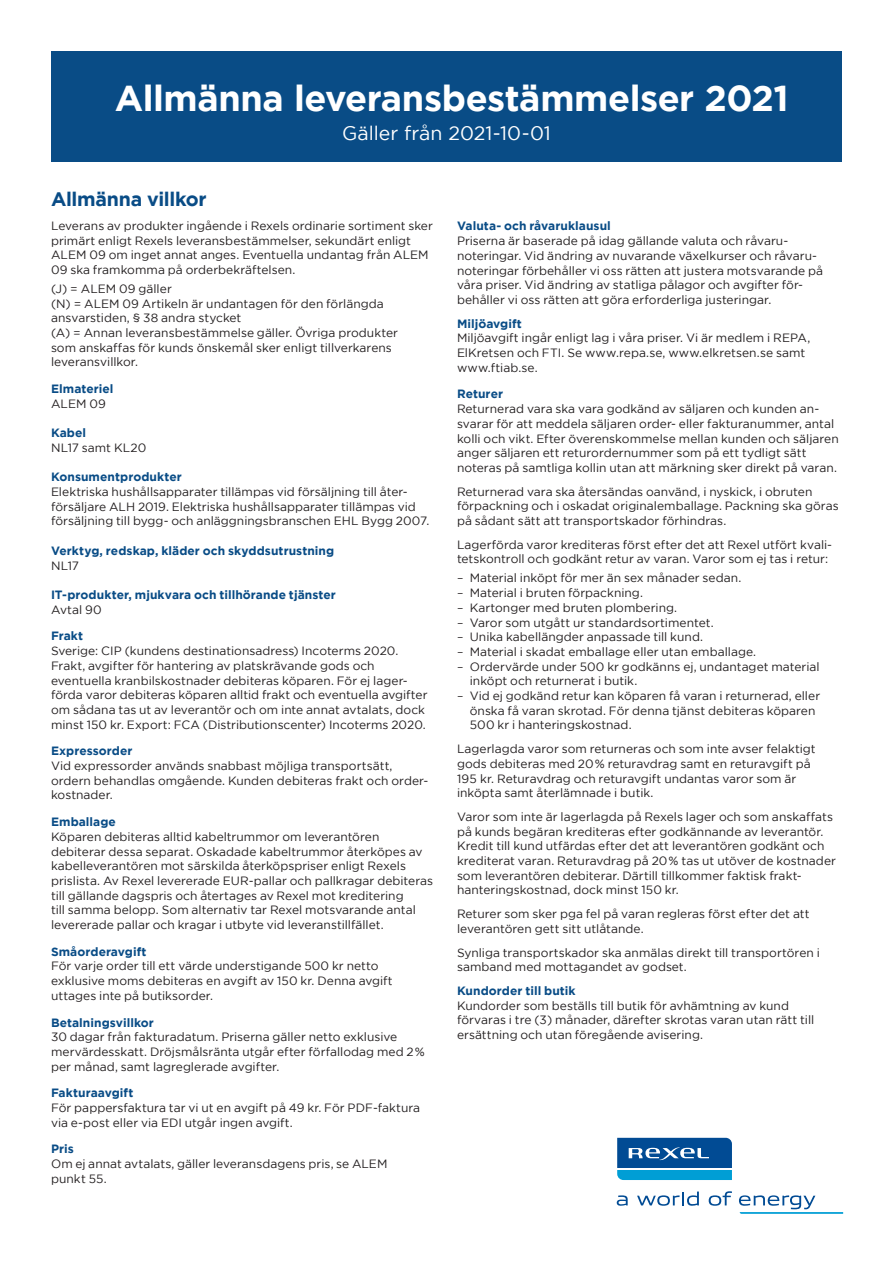
<style>
.page{position:relative;width:893px;height:1263px;background:#fff}
.page>*{position:absolute;margin:0;border:0;box-sizing:border-box;transform-origin:0 0}
.t1{font:700 36px "Gotham";letter-spacing:-.01em;color:#fff}
.t2{font:19.5px "Gotham";color:#fff}
.grön_rubrik{font:700 19.5px "Gotham";letter-spacing:-.015em;color:#094c86}
.Brödtext{font:12px/14.7px "Gotham";color:#231f20}
.Mellanrubrik{font:12px/14.7px "Gotham";color:#231f20}
.Mellanrubrik-2{font:700 12px "Gotham";letter-spacing:.005em;color:#094c86}
</style>
<div class="page">
<div style="left:51px;top:51px;width:791px;height:111px;background:#094c86"></div>
<svg style="left:617px;top:1138px;width:115px;height:42px;background:#2074b0"></svg>
<svg style="left:617px;top:1195px;width:11px;height:11px"></svg>
<svg style="left:637px;top:1191px;width:62px;height:15px"></svg>
<svg style="left:709px;top:1191px;width:23px;height:15px"></svg>
<svg style="left:739px;top:1195px;width:104px;height:19px"></svg>
<p class="t1" style="left:115px;top:78px;width:675px">Allmänna leveransbestämmelser 2021</p>
<p class="t2" style="left:342px;top:122px;width:210px">Gäller från 2021-10-01</p>
<p class="grön_rubrik" style="left:51px;top:187px;width:157px">Allmänna villkor</p>
<p class="Brödtext" style="left:51px;top:218px;width:383px">Leverans av produkter ingående i Rexels ordinarie sortiment sker primärt enligt Rexels leveransbestämmelser, sekundärt enligt ALEM 09 om inget annat anges. Eventuella undantag från ALEM 09 ska framkomma på orderbekräftelsen.</p>
<p class="Brödtext" style="left:51px;top:281px;width:122px">(J) = ALEM 09 gäller</p>
<p class="Brödtext" style="left:51px;top:296px;width:334px">(N) = ALEM 09 Artikeln är undantagen för den förlängda ansvarstiden, § 38 andra stycket</p>
<p class="Brödtext" style="left:51px;top:325px;width:349px">(A) = Annan leveransbestämmelse gäller. Övriga produkter som anskaffas för kunds önskemål sker enligt tillverkarens leveransvillkor.</p>
<p class="Mellanrubrik-2" style="left:51px;top:382px;width:64px">Elmateriel</p>
<p class="Brödtext" style="left:51px;top:396px;width:56px">ALEM 09</p>
<p class="Mellanrubrik-2" style="left:51px;top:426px;width:37px">Kabel</p>
<p class="Brödtext" style="left:51px;top:440px;width:97px">NL17 samt KL20</p>
<p class="Mellanrubrik-2" style="left:51px;top:470px;width:132px">Konsumentprodukter</p>
<p class="Brödtext" style="left:51px;top:484px;width:380px">Elektriska hushållsapparater tillämpas vid försäljning till åter&shy;försäljare ALH 2019. Elektriska hushållsapparater tillämpas vid försäljning till bygg- och anläggningsbranschen EHL Bygg 2007.</p>
<p class="Mellanrubrik-2" style="left:51px;top:544px;width:285px">Verktyg, redskap, kläder och skyddsutrustning</p>
<p class="Brödtext" style="left:51px;top:558px;width:29px">NL17</p>
<p class="Mellanrubrik-2" style="left:51px;top:588px;width:286px">IT-produkter, mjukvara och tillhörande tjänster</p>
<p class="Brödtext" style="left:51px;top:602px;width:52px">Avtal 90</p>
<p class="Mellanrubrik-2" style="left:51px;top:629px;width:34px">Frakt</p>
<p class="Brödtext" style="left:51px;top:643px;width:349px">Sverige: CIP (kundens destinationsadress) Incoterms 2020.</p>
<p class="Brödtext" style="left:51px;top:658px;width:378px">Frakt, avgifter för hantering av platskrävande gods och eventuella kranbilskostnader debiteras köparen. För ej lager-- förda varor debiteras köparen alltid frakt och eventuella avgifter om sådana tas ut av leverantör och om inte annat avtalats, dock minst 150 kr. Export: FCA (Distributionscenter) Incoterms 2020.</p>
<p class="Mellanrubrik-2" style="left:51px;top:744px;width:83px">Expressorder</p>
<p class="Brödtext" style="left:51px;top:758px;width:379px">Vid expressorder används snabbast möjliga transportsätt, ordern behandlas omgående. Kunden debiteras frakt och order&shy;kostnader.</p>
<p class="Mellanrubrik-2" style="left:51px;top:815px;width:66px">Emballage</p>
<p class="Brödtext" style="left:51px;top:829px;width:384px">Köparen debiteras alltid kabeltrummor om leverantören debiterar dessa separat. Oskadade kabeltrummor återköpes av kabelleverantören mot särskilda återköpspriser enligt Rexels prislista. Av Rexel levererade EUR-pallar och pallkragar debiteras till gällande dagspris och återtages av Rexel mot kreditering<br>till samma belopp. Som alternativ tar Rexel motsvarande antal levererade pallar och kragar i utbyte vid leveranstillfället.</p>
<p class="Mellanrubrik-2" style="left:51px;top:944px;width:97px">Småorderavgift</p>
<p class="Brödtext" style="left:51px;top:959px;width:343px">För varje order till ett värde understigande 500 kr netto exklusive moms debiteras en avgift av 150 kr. Denna avgift uttages inte på butiksorder.</p>
<p class="Mellanrubrik-2" style="left:51px;top:1015px;width:104px">Betalningsvillkor</p>
<p class="Brödtext" style="left:51px;top:1029px;width:375px">30 dagar från fakturadatum. Priserna gäller netto exklusive mervärdesskatt. Dröjsmålsränta utgår efter förfallodag med 2% per månad, samt lagreglerade avgifter.</p>
<p class="Mellanrubrik-2" style="left:51px;top:1086px;width:84px">Fakturaavgift</p>
<p class="Brödtext" style="left:51px;top:1100px;width:371px">För pappersfaktura tar vi ut en avgift på 49 kr. För PDF-faktura via e-post eller via EDI utgår ingen avgift.</p>
<p class="Mellanrubrik-2" style="left:51px;top:1142px;width:24px">Pris</p>
<p class="Brödtext" style="left:51px;top:1156px;width:338px">Om ej annat avtalats, gäller leveransdagens pris, se ALEM punkt 55.</p>
<p class="Mellanrubrik-2" style="left:457px;top:219px;width:155px">Valuta- och råvaruklausul</p>
<p class="Brödtext" style="left:457px;top:233px;width:368px">Priserna är baserade på idag gällande valuta och råvaru&shy;noteringar. Vid ändring av nuvarande växelkurser och råvaru&shy;noteringar förbehåller vi oss rätten att justera motsvarande på våra priser. Vid ändring av statliga pålagor och avgifter för&shy;behåller vi oss rätten att göra erforderliga justeringar.</p>
<p class="Mellanrubrik-2" style="left:457px;top:316px;width:66px">Miljöavgift</p>
<p class="Brödtext" style="left:457px;top:331px;width:355px">Miljöavgift ingår enligt lag i våra priser. Vi är medlem i REPA,<br>ElKretsen och FTI. Se www.repa.se, www.elkretsen.se samt www.ftiab.se.</p>
<p class="Mellanrubrik-2" style="left:457px;top:387px;width:48px">Returer</p>
<p class="Mellanrubrik" style="left:457px;top:401px;width:383px">Returnerad vara ska vara godkänd av säljaren och kunden an&shy;svarar för att meddela säljaren order- eller fakturanummer, antal kolli och vikt. Efter överenskommelse mellan kunden och säljaren anger säljaren ett returordernummer som på ett tydligt sätt noteras på samtliga kollin utan att märkning sker direkt på varan.</p>
<p class="Mellanrubrik" style="left:457px;top:484px;width:383px">Returnerad vara ska återsändas oanvänd, i nyskick, i obruten förpackning och i oskadat originalemballage. Packning ska göras på sådant sätt att transportskador förhindras.</p>
<p class="Mellanrubrik" style="left:457px;top:537px;width:375px">Lagerförda varor krediteras först efter det att Rexel utfört kvali&shy;tetskontroll och godkänt retur av varan. Varor som ej tas i retur:</p>
<p class="Mellanrubrik" style="left:457px;top:571px;width:286px">– Material inköpt för mer än sex månader sedan.</p>
<p class="Mellanrubrik" style="left:457px;top:585px;width:188px">– Material i bruten förpackning.</p>
<p class="Mellanrubrik" style="left:457px;top:600px;width:222px">– Kartonger med bruten plombering.</p>
<p class="Mellanrubrik" style="left:457px;top:615px;width:258px">– Varor som utgått ur standardsortimentet.</p>
<p class="Mellanrubrik" style="left:457px;top:629px;width:248px">– Unika kabellängder anpassade till kund.</p>
<p class="Mellanrubrik" style="left:457px;top:644px;width:301px">– Material i skadat emballage eller utan emballage.</p>
<p class="Mellanrubrik" style="left:470px;top:659px;width:351px;text-indent:-13px">– Ordervärde under 500 kr godkänns ej, undantaget material inköpt och returnerat i butik.</p>
<p class="Mellanrubrik" style="left:470px;top:688px;width:352px;text-indent:-13px">– Vid ej godkänd retur kan köparen få varan i returnerad, eller önska få varan skrotad. För denna tjänst debiteras köparen<br>500 kr i hanteringskostnad.</p>
<p class="Brödtext" style="left:457px;top:741px;width:360px">Lagerlagda varor som returneras och som inte avser felaktigt gods debiteras med 20% returavdrag samt en returavgift på 195 kr. Returavdrag och returavgift undantas varor som är inköpta samt återlämnade i butik.</p>
<p class="Brödtext" style="left:457px;top:809px;width:381px">Varor som inte är lagerlagda på Rexels lager och som anskaffats på kunds begäran krediteras efter godkännande av leverantör.<br>Kredit till kund utfärdas efter det att leverantören godkänt och krediterat varan. Returavdrag på 20% tas ut utöver de kostnader som leverantören debiterar. Därtill tillkommer faktisk frakt&shy;hanteringskostnad, dock minst 150 kr.</p>
<p class="Brödtext" style="left:457px;top:906px;width:354px">Returer som sker pga fel på varan regleras först efter det att leverantören gett sitt utlåtande.</p>
<p class="Brödtext" style="left:457px;top:945px;width:364px">Synliga transportskador ska anmälas direkt till transportören i samband med mottagandet av godset.</p>
<p class="Mellanrubrik-2" style="left:457px;top:984px;width:120px">Kundorder till butik</p>
<p class="Brödtext" style="left:457px;top:998px;width:359px">Kundorder som beställs till butik för avhämtning av kund förvaras i tre (3) månader, därefter skrotas varan utan rätt till ersättning och utan föregående avisering.</p>
</div>
